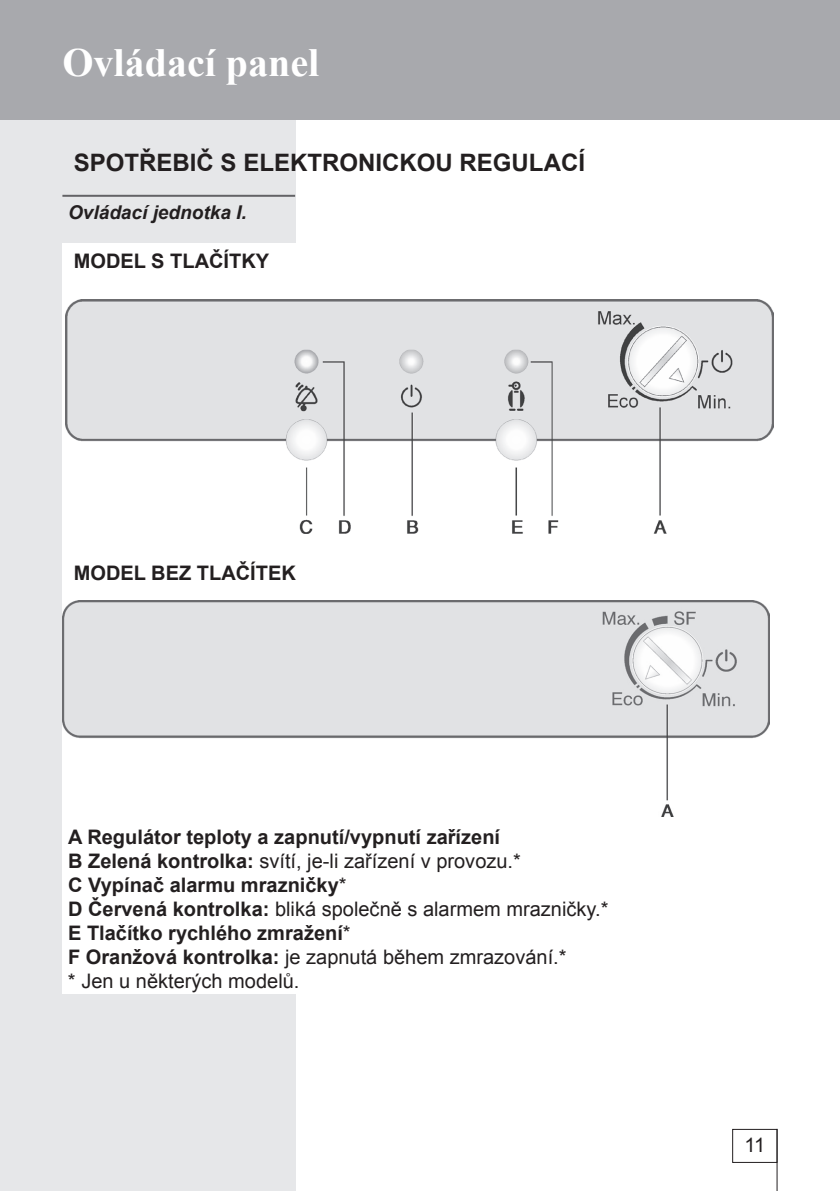
<style>
.page{position:relative;width:840px;height:1191px;background:#fff}
.page>*{position:absolute;margin:0;border:0;box-sizing:border-box;transform-origin:0 0}
.t1{font:700 40px "Times New Roman";color:#fff}
.t2{font:700 24px "Arial";color:#231f20}
.t3{font:700 20px/24px "Arial";color:#231f20}
.t4{font:20px "Arial";color:#231f20}
.t5{font:italic 700 19px "Arial";color:#231f20}
.s1{font-weight:400}
</style>
<div class="page">
<div style="left:0;top:0;width:295px;height:1191px;background:#e6e7e9"></div>
<div style="left:0;top:0;width:839px;height:119px;background:#a8a9ad"></div>
<div style="left:62px;top:243px;width:715px;height:751px;background:#fff"></div>
<img style="left:66px;top:300px;width:706px;height:233px">
<img style="left:62px;top:600px;width:707px;height:217px">
<div style="left:731px;top:1128px;width:46px;height:34px;border:1px solid #231f20"></div>
<hr style="left:776px;top:1128px;width:1px;height:63px;background:#231f20">
<hr style="left:62px;top:195px;width:233px;height:2px;background:#636366">
<h1 class="t1" style="left:62px;top:35px;width:258px">Ovládací panel</h1>
<p class="t2" style="left:74px;top:147px;width:512px">SPOTŘEBIČ S ELEKTRONICKOU REGULACÍ</p>
<p class="t5" style="left:68px;top:200px;width:180px">Ovládací jednotka I.</p>
<p class="t3" style="left:74px;top:249px;width:197px">MODEL S TLAČÍTKY</p>
<p class="t3" style="left:74px;top:561px;width:223px">MODEL BEZ TLAČÍTEK</p>
<p class="t3" style="left:68px;top:825px;width:541px">A Regulátor teploty a zapnutí/vypnutí zařízení<br>B Zelená kontrolka: <span class="s1">svítí, je-li zařízení v provozu.*<br></span>C Vypínač alarmu mrazničky<span class="s1">*<br></span>D Červená kontrolka: <span class="s1">bliká společně s alarmem mrazničky.* </span>E Tlačítko rychlého zmražení<span class="s1">*<br></span>F Oranžová kontrolka: <span class="s1">je zapnutá během zmrazování.*<br>* Jen u některých modelů.</span></p>
<p class="t4" style="left:744px;top:1131px;width:22px">11</p>
</div>
